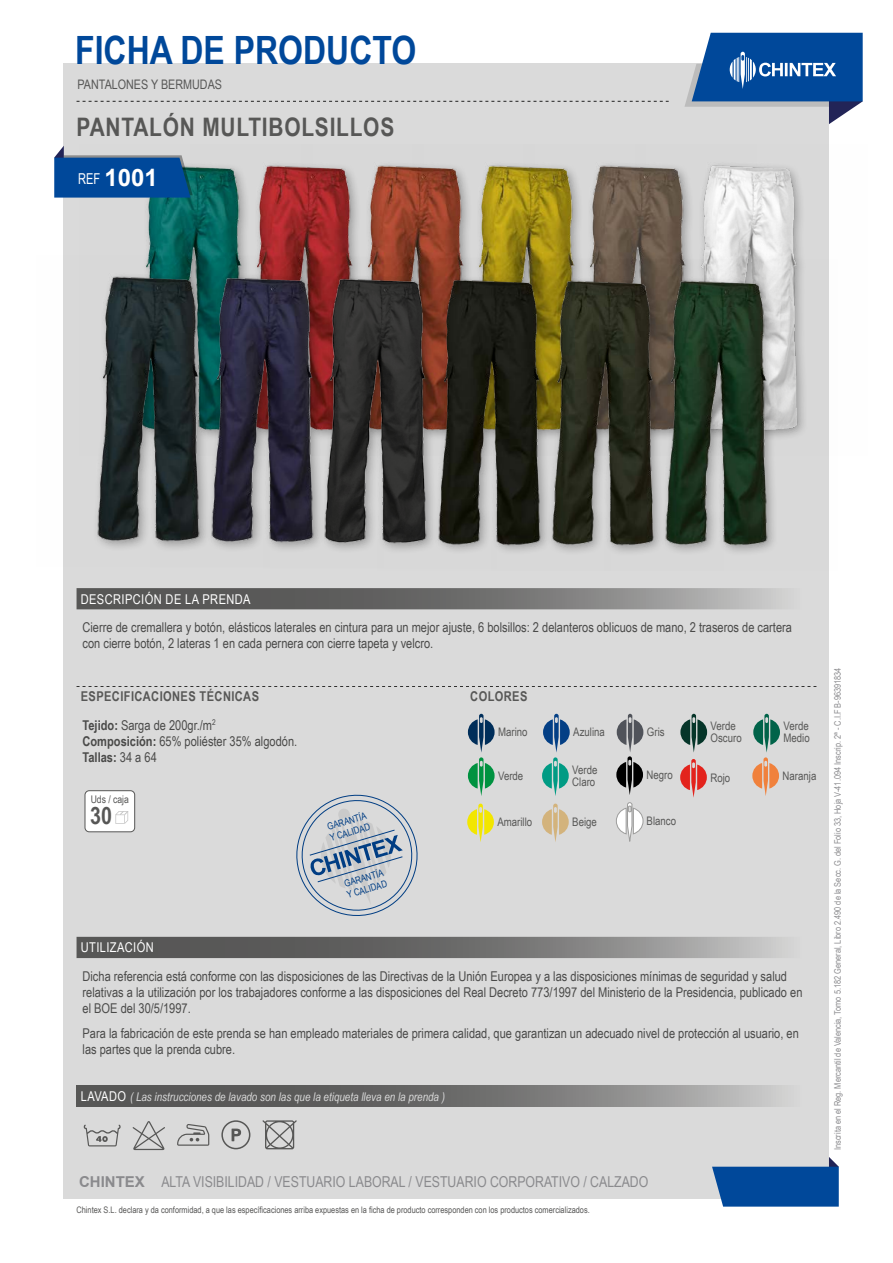
<style>
.page{position:relative;width:893px;height:1263px;background:#fff}
.page>*{position:absolute;margin:0;border:0;box-sizing:border-box;transform-origin:0 0}
.t1{font:700 39px "Arial Narrow";color:#00489a}
.t2{font:700 25.5px "Arial Narrow";letter-spacing:.03em;color:#575756}
.t3{font:700 24px "Arial";color:#fff}
.t4{font:700 24px "Arial Narrow";color:#575756}
.t5{font:15px "Arial Narrow";color:#8a8a8d}
.t6{font:13.5px/16.2px "Arial Narrow";color:#4a4a49}
.t7{font:13.5px "Arial Narrow";letter-spacing:.03em;color:#fff}
.t8{font:700 13.5px "Arial Narrow";letter-spacing:.03em;color:#575756}
.t9{font:700 13.5px "Arial Narrow";color:#4a4a49}
.t10{font:13.2px "Arial Narrow";color:#575756}
.t11{font:italic 12px "Arial Narrow";color:#dadada}
.t12{font:11.7px/12.1px "Arial Narrow";color:#575756}
.t13{font:10.5px "Arial Narrow";color:#575756}
.t14{font:9.6px/11.6px "Arial Narrow";color:#00489a}
.t15{font:9px "Arial Narrow";color:#575756}
.t16{font:9px "Arial Narrow";color:#8a8a8d}
.s1{font-family:"Arial Narrow";font-weight:400;font-size:15px}
.s2{font-weight:700}
.s3{font-weight:400}
.s4{font-style:normal;font-size:13.5px;color:#fff}
.s5{font-family:"Arial";font-weight:700}
</style>
<div class="page">
<div style="left:64px;top:64px;width:765px;height:1135px;background:#dadada"></div>
<svg style="left:77px;top:588px;width:705px;height:370px"></svg>
<svg style="left:77px;top:1086px;width:705px;height:21px;background:#757575"></svg>
<div style="left:85px;top:791px;width:50px;height:41px;background:#fff;border-radius:4px"></div>
<div style="left:85px;top:790px;width:50px;height:42px;border:1px solid #575756;border-radius:4px"></div>
<svg style="left:115px;top:811px;width:14px;height:13px"></svg>
<img style="left:146px;top:198px;width:45px;height:57px">
<img style="left:191px;top:164px;width:111px;height:92px">
<img style="left:302px;top:164px;width:111px;height:93px">
<img style="left:413px;top:164px;width:111px;height:95px">
<img style="left:524px;top:164px;width:111px;height:95px">
<img style="left:635px;top:164px;width:166px;height:95px">
<img style="left:63px;top:255px;width:207px;height:311px">
<img style="left:150px;top:256px;width:233px;height:310px">
<img style="left:264px;top:257px;width:233px;height:309px">
<img style="left:377px;top:259px;width:114px;height:307px">
<img style="left:491px;top:259px;width:114px;height:307px">
<img style="left:605px;top:259px;width:199px;height:294px">
<svg style="left:77px;top:101px;width:592px;height:1px"></svg>
<svg style="left:77px;top:686px;width:739px;height:1px"></svg>
<svg style="left:616px;top:802px;width:27px;height:40px"></svg>
<svg style="left:542px;top:804px;width:27px;height:38px"></svg>
<svg style="left:680px;top:759px;width:27px;height:39px"></svg>
<svg style="left:752px;top:714px;width:28px;height:82px"></svg>
<svg style="left:467px;top:803px;width:27px;height:39px"></svg>
<svg style="left:616px;top:714px;width:27px;height:81px"></svg>
<svg style="left:680px;top:714px;width:27px;height:38px"></svg>
<svg style="left:468px;top:714px;width:27px;height:82px"></svg>
<svg style="left:542px;top:714px;width:28px;height:82px"></svg>
<svg style="left:684px;top:33px;width:179px;height:91px"></svg>
<svg style="left:221px;top:1120px;width:29px;height:29px"></svg>
<svg style="left:177px;top:1124px;width:32px;height:22px"></svg>
<svg style="left:262px;top:1120px;width:35px;height:29px"></svg>
<svg style="left:84px;top:1124px;width:37px;height:22px"></svg>
<svg style="left:133px;top:1121px;width:32px;height:29px"></svg>
<svg style="left:54px;top:146px;width:139px;height:52px"></svg>
<svg style="left:290px;top:788px;width:134px;height:134px"></svg>
<svg style="left:712px;top:1157px;width:127px;height:49px"></svg>
<p class="t1" style="left:75px;top:21px;width:343px">FICHA DE PRODUCTO</p>
<p class="t10" style="left:78px;top:74px;width:146px">PANTALONES Y BERMUDAS</p>
<p class="t2" style="left:77px;top:107px;width:319px">PANTALÓN MULTIBOLSILLOS</p>
<p class="t3" style="left:78px;top:162px;width:81px"><span class="s1">REF</span> 1001</p>
<p class="t7" style="left:81px;top:589px;width:171px">DESCRIPCIÓN DE LA PRENDA</p>
<p class="t6" style="left:83px;top:619px;width:711px">Cierre de cremallera y botón, elásticos laterales en cintura para un mejor ajuste, 6 bolsillos: 2 delanteros oblicuos de mano, 2 traseros de cartera con cierre botón, 2 lateras 1 en cada pernera con cierre tapeta y velcro.</p>
<p class="t8" style="left:81px;top:686px;width:180px">ESPECIFICACIONES TÉCNICAS</p>
<p class="t8" style="left:470px;top:686px;width:59px">COLORES</p>
<p class="t6" style="left:83px;top:716px;width:135px"><span class="s2">Tejido:</span> Sarga de 200gr./m<sup>2</sup></p>
<p class="t6" style="left:83px;top:733px;width:216px"><span class="s2">Composición:</span> 65% poliéster 35% algodón.</p>
<p class="t9" style="left:83px;top:747px;width:76px">Tallas: <span class="s3">34 a 64</span></p>
<p class="t12" style="left:498px;top:726px;width:31px">Marino</p>
<p class="t12" style="left:573px;top:726px;width:33px">Azulina</p>
<p class="t12" style="left:647px;top:726px;width:19px">Gris</p>
<p class="t12" style="left:711px;top:720px;width:33px">Verde<br>Oscuro</p>
<p class="t12" style="left:783px;top:720px;width:28px">Verde<br>Medio</p>
<p class="t12" style="left:498px;top:769px;width:27px">Verde</p>
<p class="t12" style="left:572px;top:763px;width:27px">Verde<br>Claro</p>
<p class="t12" style="left:647px;top:768px;width:28px">Negro</p>
<p class="t13" style="left:91px;top:792px;width:40px">Uds / caja</p>
<p class="t4" style="left:90px;top:798px;width:23px">30</p>
<p class="t12" style="left:647px;top:815px;width:31px">Blanco</p>
<p class="t14" style="left:325px;top:821px;width:43px;rotate:-17deg">GARANTÍA<br>Y CALIDAD</p>
<p class="t14" style="left:342px;top:878px;width:43px;rotate:-17deg">GARANTÍA<br>Y CALIDAD</p>
<p class="t12" style="left:497px;top:816px;width:36px">Amarillo</p>
<p class="t12" style="left:572px;top:816px;width:26px">Beige</p>
<p class="t12" style="left:710px;top:771px;width:21px">Rojo</p>
<p class="t12" style="left:783px;top:769px;width:35px">Naranja</p>
<p class="t7" style="left:81px;top:938px;width:74px">UTILIZACIÓN</p>
<p class="t6" style="left:83px;top:967px;width:721px">Dicha referencia está conforme con las disposiciones de las Directivas de la Unión Europea y a las disposiciones mínimas de seguridad y salud relativas a la utilización por los trabajadores conforme a las disposiciones del Real Decreto 773/1997 del Ministerio de la Presidencia, publicado en el BOE del 30/5/1997.</p>
<p class="t6" style="left:83px;top:1024px;width:718px">Para la fabricación de este prenda se han empleado materiales de primera calidad, que garantizan un adecuado nivel de protección al usuario, en las partes que la prenda cubre.</p>
<p class="t11" style="left:81px;top:1088px;width:366px"><span class="s4">LAVADO</span> ( Las instrucciones de lavado son las que la etiqueta lleva en la prenda )</p>
<p class="t5" style="left:79px;top:1171px;width:571px"><span class="s5">CHINTEX</span> ALTA VISIBILIDAD / VESTUARIO LABORAL / VESTUARIO CORPORATIVO / CALZADO</p>
<p class="t15" style="left:77px;top:1203px;width:515px">Chintex S.L. declara y da conformidad, a que las específicaciones arriba expuestas en la ficha de producto corresponden con los productos comercializados.</p>
<p class="t16" style="left:831px;top:1150px;width:484px;rotate:-90deg">Inscrita en el Reg. Mercantil de Valencia, Tomo 5.182 General, Libro 2.490 de la Secc. G. del Folio 33, Hoja V-41.094 Inscrip. 2ª - C.I.F B-96391834</p>
</div>
